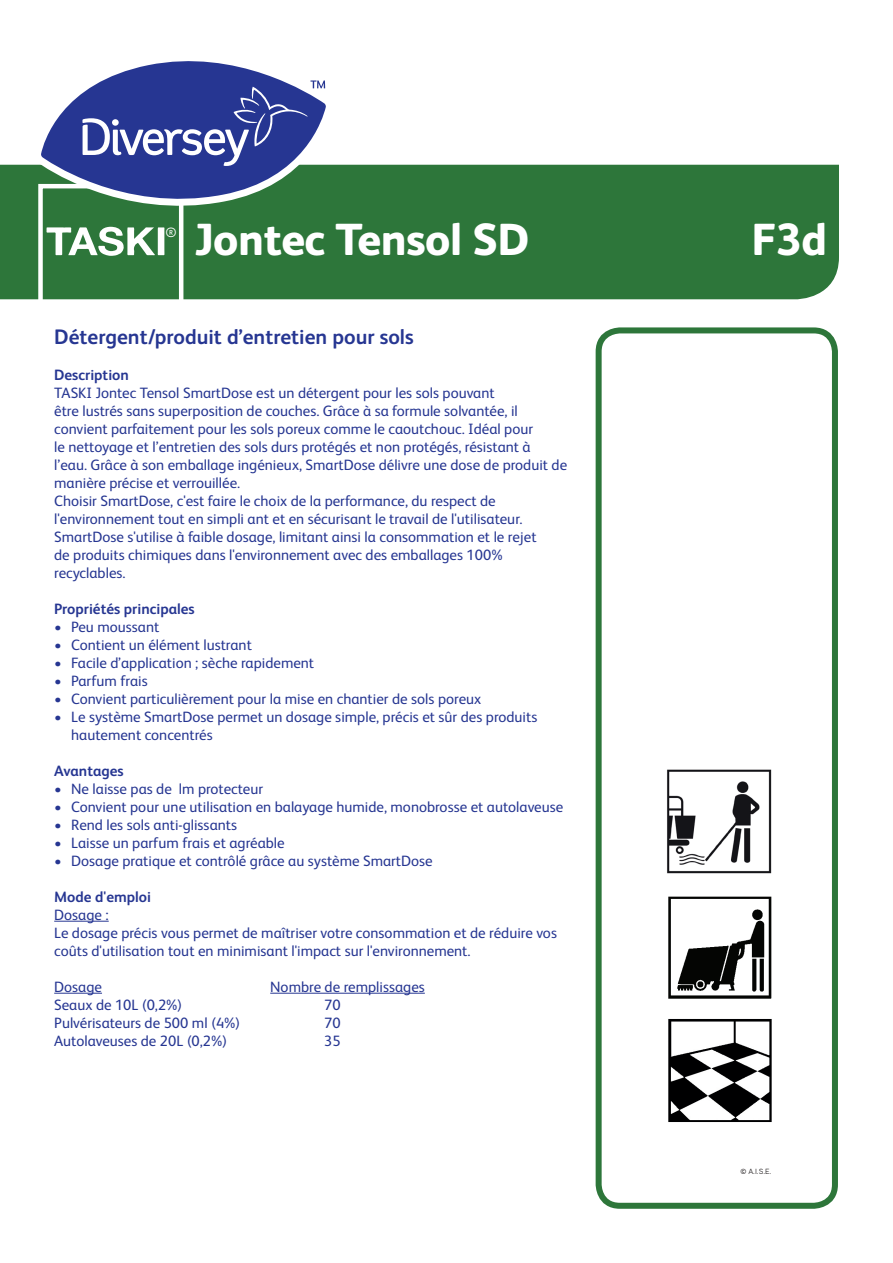
<style>
.page{position:relative;width:893px;height:1263px;background:#fff}
.page>*{position:absolute;margin:0;border:0;box-sizing:border-box;transform-origin:0 0}
.t1{font:800 45px "FS Albert Pro";letter-spacing:-.01em;color:#fff}
.t2{font:700 21px "FS Albert Pro";color:#263692}
.t3{font:15px/18px "FS Albert Pro";color:#263692}
.t4{font:700 15px "FS Albert Pro";color:#263692}
.t5{font:13.5px "FS Albert Pro";color:#fff}
.t6{font:7.5px "Aaux Pro OT";color:#231f20}
</style>
<div class="page">
<div style="left:0;top:165px;width:839px;height:134px;background:#2d763a"></div>
<div style="left:596px;top:327px;width:242px;height:882px;border:6px solid #2d763a;border-radius:21px"></div>
<hr style="left:54px;top:921px;width:55px;height:1px;background:#263692">
<hr style="left:54px;top:993px;width:48px;height:1px;background:#263692">
<hr style="left:270px;top:993px;width:155px;height:1px;background:#263692">
<div style="left:38px;top:184px;width:145px;height:126px;border:4px solid #fff"></div>
<img style="left:68px;top:227px;width:87px;height:29px">
<svg style="left:33px;top:61px;width:305px;height:165px"></svg>
<svg style="left:82px;top:80px;width:243px;height:86px"></svg>
<img style="left:668px;top:1019px;width:103px;height:103px">
<img style="left:668px;top:896px;width:104px;height:103px">
<img style="left:667px;top:769px;width:104px;height:104px">
<p class="t5" style="left:165px;top:223px;width:13px">®</p>
<h1 class="t1" style="left:194px;top:204px;width:337px">Jontec Tensol SD</h1>
<h1 class="t1" style="left:751px;top:204px;width:77px">F3d</h1>
<h2 class="t2" style="left:54px;top:322px;width:361px">Détergent/produit d’entretien pour sols</h2>
<p class="t4" style="left:54px;top:364px;width:76px">Description</p>
<p class="t3" style="left:54px;top:382px;width:514px">TASKI Jontec Tensol SmartDose est un détergent pour les sols pouvant<br>être lustrés sans superposition de couches. Grâce à sa formule solvantée, il convient parfaitement pour les sols poreux comme le caoutchouc. Idéal pour<br>le nettoyage et l’entretien des sols durs protégés et non protégés, résistant à l’eau. Grâce à son emballage ingénieux, SmartDose délivre une dose de produit de manière précise et verrouillée.<br>Choisir SmartDose, c'est faire le choix de la performance, du respect de l'environnement tout en simpli ant et en sécurisant le travail de l'utilisateur.<br>SmartDose s'utilise à faible dosage, limitant ainsi la consommation et le rejet<br>de produits chimiques dans l'environnement avec des emballages 100% recyclables.</p>
<p class="t4" style="left:54px;top:598px;width:142px">Propriétés principales</p>
<p class="t3" style="left:54px;top:616px;width:107px">• Peu moussant</p>
<p class="t3" style="left:54px;top:634px;width:199px">• Contient un élément lustrant</p>
<p class="t3" style="left:54px;top:652px;width:261px">• Facile d’application ; sèche rapidement</p>
<p class="t3" style="left:54px;top:670px;width:95px">• Parfum frais</p>
<p class="t3" style="left:54px;top:688px;width:428px">• Convient particulièrement pour la mise en chantier de sols poreux</p>
<p class="t3" style="left:71px;top:706px;width:468px;text-indent:-17px">• Le système SmartDose permet un dosage simple, précis et sûr des produits hautement concentrés</p>
<p class="t4" style="left:54px;top:760px;width:71px">Avantages</p>
<p class="t3" style="left:54px;top:778px;width:210px">• Ne laisse pas de lm protecteur</p>
<p class="t3" style="left:54px;top:796px;width:510px">• Convient pour une utilisation en balayage humide, monobrosse et autolaveuse</p>
<p class="t3" style="left:54px;top:814px;width:184px">• Rend les sols anti-glissants</p>
<p class="t3" style="left:54px;top:832px;width:232px">• Laisse un parfum frais et agréable</p>
<p class="t3" style="left:54px;top:850px;width:380px">• Dosage pratique et contrôlé grâce au système SmartDose</p>
<p class="t4" style="left:54px;top:886px;width:98px">Mode d'emploi</p>
<p class="t3" style="left:54px;top:904px;width:504px">Dosage :<br>Le dosage précis vous permet de maîtriser votre consommation et de réduire vos coûts d'utilisation tout en minimisant l'impact sur l'environnement.</p>
<p class="t3" style="left:54px;top:976px;width:49px">Dosage</p>
<p class="t3" style="left:270px;top:976px;width:156px">Nombre de remplissages</p>
<p class="t3" style="left:54px;top:994px;width:130px">Seaux de 10L (0,2%)</p>
<p class="t3" style="left:324px;top:994px;width:18px">70</p>
<p class="t3" style="left:54px;top:1012px;width:188px">Pulvérisateurs de 500 ml (4%)</p>
<p class="t3" style="left:324px;top:1012px;width:18px">70</p>
<p class="t3" style="left:54px;top:1030px;width:175px">Autolaveuses de 20L (0,2%)</p>
<p class="t3" style="left:324px;top:1030px;width:18px">35</p>
<p class="t6" style="left:740px;top:1166px;width:32px">© A.I.S.E.</p>
</div>
